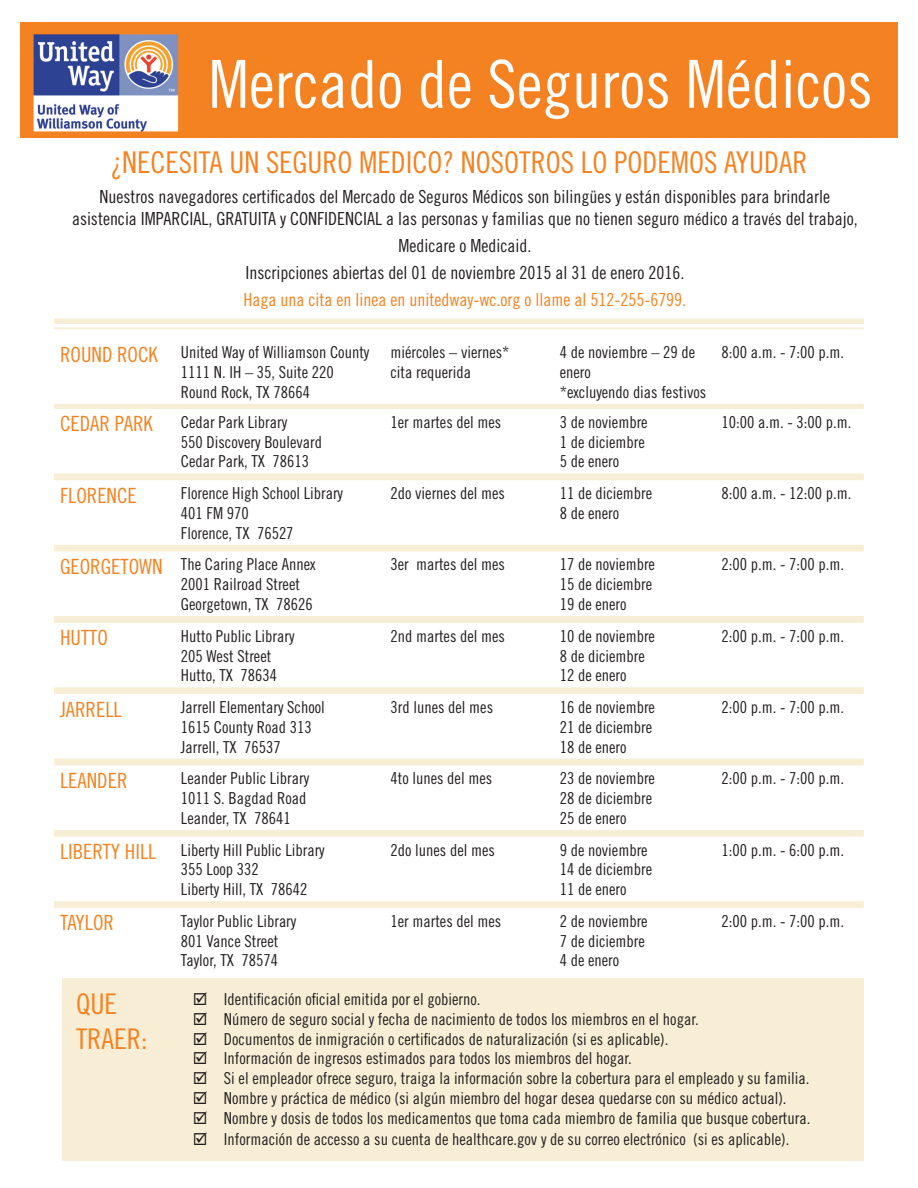
<style>
.page{position:relative;width:918px;height:1188px;background:#fff}
.page>*{position:absolute;margin:0;border:0;box-sizing:border-box;transform-origin:0 0}
.t1{font:30px "Trade Gothic Cond Eighteen";color:#f58220}
.t2{font:28.5px/34.2px "Trade Gothic Cond Eighteen";color:#f58220}
.t3{font:21px "Trade Gothic Cond Eighteen";color:#f58220}
.t4{font:18px/21.6px "Trade Gothic Cond Eighteen";color:#231f20;text-align:center}
.t5{font:18px "Trade Gothic Cond Eighteen";color:#f58220}
.t6{font:16.5px/19.8px "Trade Gothic Cond Eighteen";color:#231f20}
.s1{font-size:16.5px}
</style>
<div class="page">
<svg style="left:54px;top:404px;width:810px;height:504px"></svg>
<div style="left:179px;top:978px;width:685px;height:183px;background:#f7eed5"></div>
<div style="left:63px;top:978px;width:116px;height:183px;background:#f7eed5"></div>
<div style="left:54px;top:319px;width:810px;height:5px;background:#f7eed5"></div>
<hr style="left:54px;top:327px;width:810px;height:2px;background:#f7eed5">
<img style="left:20px;top:23px;width:878px;height:114px">
<p class="t1" style="left:111px;top:145px;width:698px">¿NECESITA UN SEGURO MEDICO? NOSOTROS LO PODEMOS AYUDAR</p>
<p class="t4" style="left:72px;top:186px;width:787px">Nuestros navegadores certificados del Mercado de Seguros Médicos son bilingües y están disponibles para brindarle asistencia IMPARCIAL, GRATUITA y CONFIDENCIAL a las personas y familias que no tienen seguro m<span class="s1">é</span>dico a trav<span class="s1">é</span>s del trabajo,</p>
<p class="t4" style="left:398px;top:235px;width:134px">Medicare o Medicaid.</p>
<p class="t4" style="left:246px;top:262px;width:440px">Inscripciones abiertas del 01 de noviembre 2015 al 31 de enero 2016.</p>
<p class="t5" style="left:244px;top:289px;width:444px">Haga una cita en linea en unitedway-wc.org o llame al 512-255-6799.</p>
<p class="t3" style="left:60px;top:342px;width:99px">ROUND ROCK</p>
<p class="t6" style="left:181px;top:342px;width:190px">United Way of Williamson County</p>
<p class="t6" style="left:181px;top:362px;width:154px">1111 N. IH – 35, Suite 220</p>
<p class="t6" style="left:181px;top:382px;width:131px">Round Rock, TX 78664</p>
<p class="t3" style="left:60px;top:411px;width:94px">CEDAR PARK</p>
<p class="t6" style="left:181px;top:412px;width:108px">Cedar Park Library</p>
<p class="t6" style="left:181px;top:432px;width:143px">550 Discovery Boulevard</p>
<p class="t6" style="left:181px;top:452px;width:130px">Cedar Park, TX 78613</p>
<p class="t3" style="left:60px;top:483px;width:78px">FLORENCE</p>
<p class="t6" style="left:181px;top:483px;width:164px">Florence High School Library</p>
<p class="t6" style="left:181px;top:503px;width:69px">401 FM 970</p>
<p class="t6" style="left:181px;top:523px;width:114px">Florence, TX 76527</p>
<p class="t3" style="left:60px;top:554px;width:104px">GEORGETOWN</p>
<p class="t6" style="left:181px;top:555px;width:136px">The Caring Place Annex</p>
<p class="t6" style="left:181px;top:574px;width:121px">2001 Railroad Street</p>
<p class="t6" style="left:181px;top:594px;width:133px">Georgetown, TX 78626</p>
<p class="t3" style="left:60px;top:625px;width:49px">HUTTO</p>
<p class="t6" style="left:181px;top:626px;width:115px">Hutto Public Library</p>
<p class="t6" style="left:181px;top:646px;width:92px">205 West Street</p>
<p class="t6" style="left:181px;top:665px;width:98px">Hutto, TX 78634</p>
<p class="t3" style="left:60px;top:697px;width:63px">JARRELL</p>
<p class="t6" style="left:181px;top:697px;width:145px">Jarrell Elementary School</p>
<p class="t6" style="left:181px;top:717px;width:132px">1615 County Road 313</p>
<p class="t6" style="left:181px;top:737px;width:101px">Jarrell, TX 76537</p>
<p class="t3" style="left:60px;top:768px;width:69px">LEANDER</p>
<p class="t6" style="left:181px;top:768px;width:130px">Leander Public Library</p>
<p class="t6" style="left:181px;top:788px;width:127px">1011 S. Bagdad Road</p>
<p class="t6" style="left:181px;top:808px;width:111px">Leander, TX 78641</p>
<p class="t3" style="left:60px;top:839px;width:98px">LIBERTY HILL</p>
<p class="t6" style="left:181px;top:840px;width:145px">Liberty Hill Public Library</p>
<p class="t6" style="left:181px;top:859px;width:79px">355 Loop 332</p>
<p class="t6" style="left:181px;top:879px;width:128px">Liberty Hill, TX 78642</p>
<p class="t3" style="left:60px;top:910px;width:56px">TAYLOR</p>
<p class="t6" style="left:181px;top:911px;width:117px">Taylor Public Library</p>
<p class="t6" style="left:181px;top:931px;width:99px">801 Vance Street</p>
<p class="t6" style="left:181px;top:951px;width:99px">Taylor, TX 78574</p>
<p class="t6" style="left:390px;top:342px;width:121px">miércoles – viernes*</p>
<p class="t6" style="left:390px;top:362px;width:82px">cita requerida</p>
<p class="t6" style="left:560px;top:342px;width:137px">4 de noviembre – 29 de enero</p>
<p class="t6" style="left:560px;top:382px;width:148px">*excluyendo dias festivos</p>
<p class="t6" style="left:390px;top:412px;width:112px">1er martes del mes</p>
<p class="t6" style="left:560px;top:412px;width:89px">3 de noviembre</p>
<p class="t6" style="left:560px;top:432px;width:87px">1 de diciembre</p>
<p class="t6" style="left:560px;top:452px;width:61px">5 de enero</p>
<p class="t6" style="left:390px;top:483px;width:116px">2do viernes del mes</p>
<p class="t6" style="left:560px;top:483px;width:94px">11 de diciembre</p>
<p class="t6" style="left:560px;top:503px;width:61px">8 de enero</p>
<p class="t6" style="left:390px;top:555px;width:116px">3er martes del mes</p>
<p class="t6" style="left:560px;top:555px;width:97px">17 de noviembre</p>
<p class="t6" style="left:560px;top:574px;width:94px">15 de diciembre</p>
<p class="t6" style="left:560px;top:594px;width:68px">19 de enero</p>
<p class="t6" style="left:390px;top:626px;width:116px">2nd martes del mes</p>
<p class="t6" style="left:560px;top:626px;width:97px">10 de noviembre</p>
<p class="t6" style="left:560px;top:646px;width:87px">8 de diciembre</p>
<p class="t6" style="left:560px;top:665px;width:68px">12 de enero</p>
<p class="t6" style="left:390px;top:697px;width:104px">3rd lunes del mes</p>
<p class="t6" style="left:560px;top:697px;width:97px">16 de noviembre</p>
<p class="t6" style="left:560px;top:717px;width:94px">21 de diciembre</p>
<p class="t6" style="left:560px;top:737px;width:68px">18 de enero</p>
<p class="t6" style="left:390px;top:768px;width:103px">4to lunes del mes</p>
<p class="t6" style="left:560px;top:768px;width:97px">23 de noviembre</p>
<p class="t6" style="left:560px;top:788px;width:94px">28 de diciembre</p>
<p class="t6" style="left:560px;top:808px;width:68px">25 de enero</p>
<p class="t6" style="left:390px;top:840px;width:106px">2do lunes del mes</p>
<p class="t6" style="left:560px;top:840px;width:89px">9 de noviembre</p>
<p class="t6" style="left:560px;top:859px;width:94px">14 de diciembre</p>
<p class="t6" style="left:560px;top:879px;width:68px">11 de enero</p>
<p class="t6" style="left:390px;top:911px;width:112px">1er martes del mes</p>
<p class="t6" style="left:560px;top:911px;width:89px">2 de noviembre</p>
<p class="t6" style="left:560px;top:931px;width:87px">7 de diciembre</p>
<p class="t6" style="left:560px;top:951px;width:61px">4 de enero</p>
<p class="t6" style="left:722px;top:342px;width:124px">8:00 a.m. - 7:00 p.m.</p>
<p class="t6" style="left:722px;top:412px;width:132px">10:00 a.m. - 3:00 p.m.</p>
<p class="t6" style="left:722px;top:483px;width:132px">8:00 a.m. - 12:00 p.m.</p>
<p class="t6" style="left:722px;top:555px;width:124px">2:00 p.m. - 7:00 p.m.</p>
<p class="t6" style="left:722px;top:626px;width:124px">2:00 p.m. - 7:00 p.m.</p>
<p class="t6" style="left:722px;top:697px;width:124px">2:00 p.m. - 7:00 p.m.</p>
<p class="t6" style="left:722px;top:768px;width:124px">2:00 p.m. - 7:00 p.m.</p>
<p class="t6" style="left:722px;top:840px;width:124px">1:00 p.m. - 6:00 p.m.</p>
<p class="t6" style="left:722px;top:911px;width:124px">2:00 p.m. - 7:00 p.m.</p>
<p class="t2" style="left:76px;top:987px;width:73px">QUE<br>TRAER:</p>
<p class="t6" style="left:193px;top:989px;width:289px">☑ Identificación oficial emitida por el gobierno.</p>
<p class="t6" style="left:193px;top:1009px;width:507px">☑ Número de seguro social y fecha de nacimiento de todos los miembros en el hogar.</p>
<p class="t6" style="left:193px;top:1029px;width:477px">☑ Documentos de inmigración o certificados de naturalización (si es aplicable).</p>
<p class="t6" style="left:193px;top:1048px;width:441px">☑ Información de ingresos estimados para todos los miembros del hogar.</p>
<p class="t6" style="left:193px;top:1068px;width:618px">☑ Si el empleador ofrece seguro, traiga la información sobre la cobertura para el empleado y su familia.</p>
<p class="t6" style="left:193px;top:1088px;width:595px">☑ Nombre y práctica de médico (si algún miembro del hogar desea quedarse con su médico actual).</p>
<p class="t6" style="left:193px;top:1108px;width:619px">☑ Nombre y dosis de todos los medicamentos que toma cada miembro de familia que busque cobertura.</p>
<p class="t6" style="left:193px;top:1129px;width:598px">☑ Información de accesso a su cuenta de healthcare.gov y de su correo electrónico (si es aplicable).</p>
</div>
